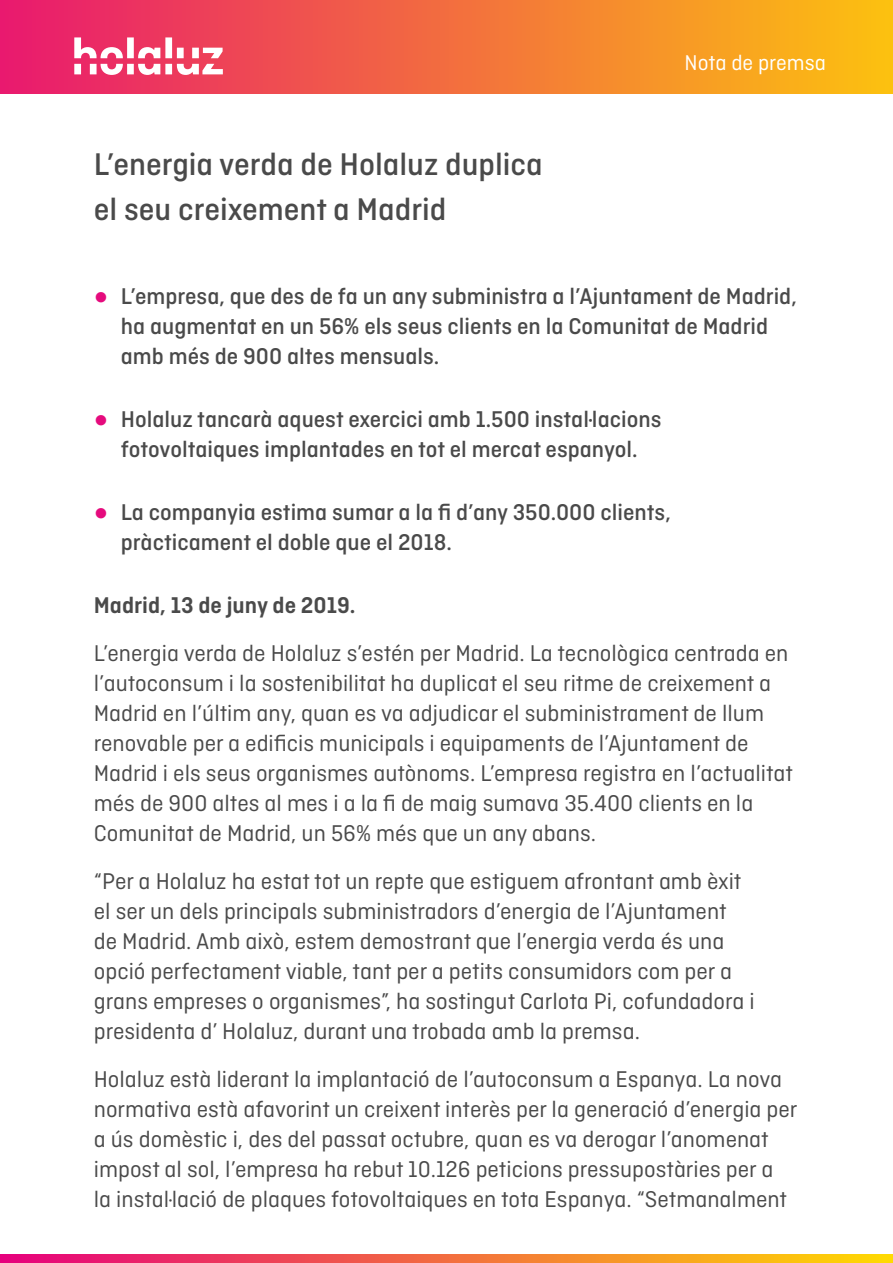
<style>
.page{position:relative;width:893px;height:1263px;background:#fff}
.page>*{position:absolute;margin:0;border:0;box-sizing:border-box;transform-origin:0 0}
.t1{font:500 33px/45px "Ciutadella";color:#4a4a4a}
.t2{font:24px/30px "Ciutadella";color:#4a4a4a}
.t3{font:500 24px/30px "Ciutadella";color:#4a4a4a}
.t4{font:600 24px "Ciutadella";color:#4a4a4a}
.t5{font:22.5px "Ciutadella";color:#fff}
.s1{font-family:"Arial";font-weight:900;color:#e50b7d}
</style>
<div class="page">
<svg style="left:0;top:1254px;width:892px;height:9px;background:#f26c3f"></svg>
<div style="left:0;top:0;width:892px;height:93px;background:linear-gradient(to right,#e9196f,#fcc10f)"></div>
<svg style="left:74px;top:37px;width:149px;height:38px"></svg>
<h1 class="t1" style="left:94px;top:141px;width:450px">L’energia verda de Holaluz duplica el seu creixement a Madrid</h1>
<p class="t5" style="left:684px;top:51px;width:143px">Nota de premsa</p>
<p class="t3" style="left:121px;top:281px;width:677px;text-indent:-27px"><span class="s1">●</span> L’empresa, que des de fa un any subministra a l’Ajuntament de Madrid, ha augmentat en un 56% els seus clients en la Comunitat de Madrid amb més de 900 altes mensuals.</p>
<p class="t3" style="left:94px;top:404px;width:569px;text-align:center"><span class="s1">●</span> Holaluz tancarà aquest exercici amb 1.500 instal·lacions fotovoltaiques implantades en tot el mercat espanyol.</p>
<p class="t3" style="left:121px;top:497px;width:551px;text-indent:-27px"><span class="s1">●</span> La companyia estima sumar a la fi d’any 350.000 clients, pràcticament el doble que el 2018.</p>
<p class="t4" style="left:94px;top:591px;width:263px">Madrid, 13 de juny de 2019.</p>
<p class="t2" style="left:94px;top:638px;width:700px">L’energia verda de Holaluz s’estén per Madrid. La tecnològica centrada en l’autoconsum i la sostenibilitat ha duplicat el seu ritme de creixement a Madrid en l’últim any, quan es va adjudicar el subministrament de llum renovable per a edificis municipals i equipaments de l’Ajuntament de Madrid i els seus organismes autònoms. L’empresa registra en l’actualitat més de 900 altes al mes i a la fi de maig sumava 35.400 clients en la Comunitat de Madrid, un 56% més que un any abans.</p>
<p class="t2" style="left:94px;top:866px;width:662px">“Per a Holaluz ha estat tot un repte que estiguem afrontant amb èxit el ser un dels principals subministradors d’energia de l’Ajuntament de Madrid. Amb això, estem demostrant que l’energia verda és una opció perfectament viable, tant per a petits consumidors com per a grans empreses o organismes”, ha sostingut Carlota Pi, cofundadora i presidenta d’ Holaluz, durant una trobada amb la premsa.</p>
<p class="t2" style="left:94px;top:1064px;width:705px">Holaluz està liderant la implantació de l’autoconsum a Espanya. La nova normativa està afavorint un creixent interès per la generació d’energia per a ús domèstic i, des del passat octubre, quan es va derogar l’anomenat impost al sol, l’empresa ha rebut 10.126 peticions pressupostàries per a<br>la instal·lació de plaques fotovoltaiques en tota Espanya. “Setmanalment</p>
</div>
